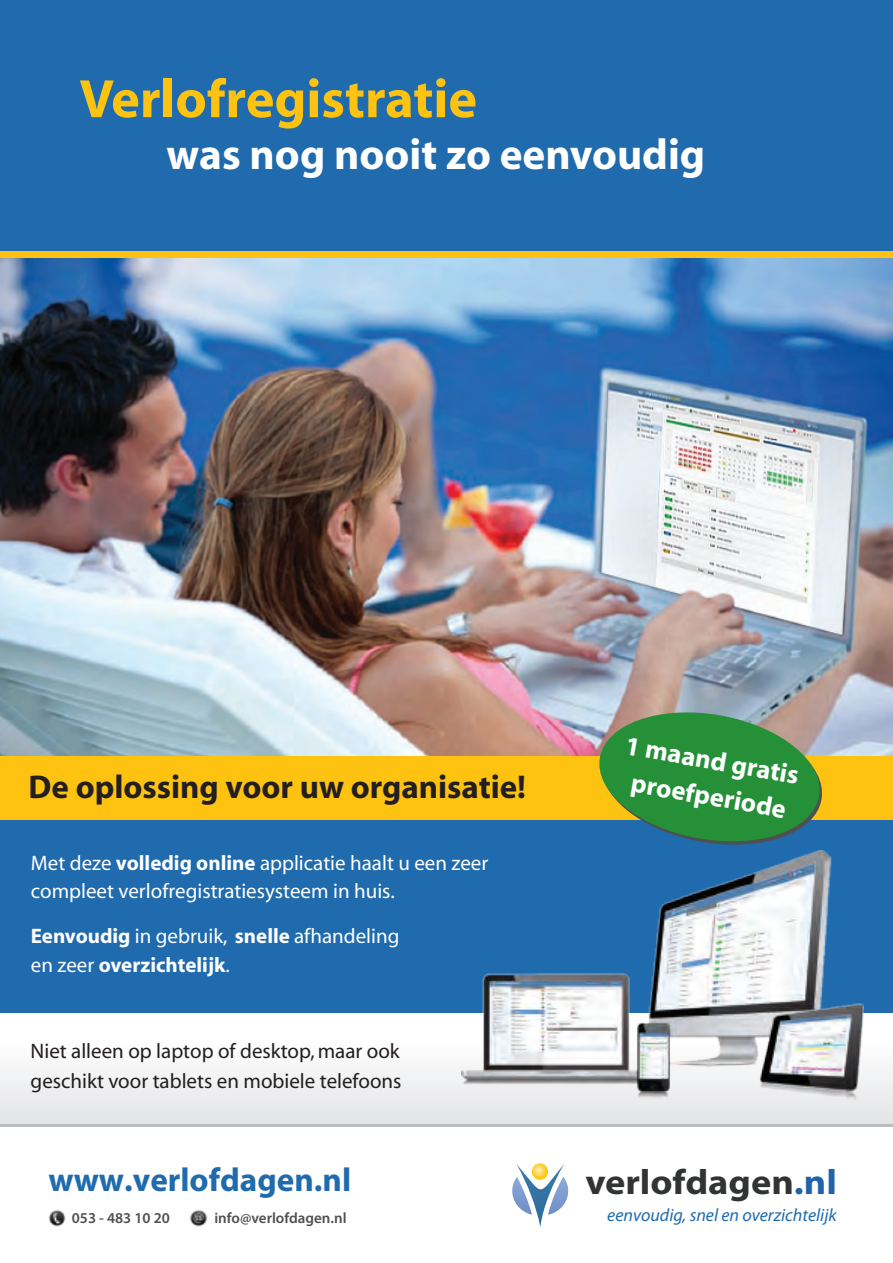
<style>
.page{position:relative;width:893px;height:1263px;background:#fff}
.page>*{position:absolute;margin:0;border:0;box-sizing:border-box;transform-origin:0 0}
.t1{font:700 54.45px "Myriad";color:#fec210}
.t2{font:700 43.2px "Myriad";color:#fff}
.t3{font:700 35.25px "Myriad Pro";color:#323333;scale:1.09 1}
.t4{font:700 33.15px "Myriad";color:#1f6bae}
.t5{font:700 33px "Myriad";color:#231f20}
.t6{font:700 26.55px/35.7px "Myriad";color:#fff;text-align:center}
.t7{font:21px/28.2px "Myriad";color:#fff}
.t8{font:21px/29.7px "Myriad";color:#231f20}
.t9{font:700 21px/28.5px "Myriad";color:#fff}
.t10{font:italic 18px "Myriad Pro";color:#1f6baf}
.t11{font:600 15px "Myriad Pro";color:#4e4f50}
.s1{font-weight:700}
.s2{font-weight:400}
.s3{color:#2163aa}
</style>
<div class="page">
<img style="left:0;top:258px;width:893px;height:498px">
<div style="left:0;top:1041px;width:893px;height:86px;background:linear-gradient(to bottom,#fefefe,#e2e3e5)"></div>
<div style="left:0;top:763px;width:893px;height:250px;background:#1f6bae"></div>
<div style="left:0;top:756px;width:893px;height:64px;background:#fec210"></div>
<div style="left:0;top:0;width:893px;height:251px;background:#1f6bae"></div>
<div style="left:0;top:251px;width:893px;height:7px;background:#fec210"></div>
<img style="left:48px;top:1210px;width:18px;height:17px">
<img style="left:189px;top:1210px;width:19px;height:17px">
<svg style="left:594px;top:705px;width:233px;height:140px;background:#499154"></svg>
<hr style="left:0;top:1124px;width:893px;height:3px;background:#bcbdc0">
<img style="left:462px;top:850px;width:401px;height:249px">
<svg style="left:512px;top:1164px;width:57px;height:63px"></svg>
<svg style="left:532px;top:1163px;width:16px;height:17px"></svg>
<p class="t1" style="left:79px;top:71px;width:399px">Verlofregistratie</p>
<p class="t2" style="left:167px;top:132px;width:540px">was nog nooit zo eenvoudig</p>
<p class="t5" style="left:28px;top:770px;width:499px">De oplossing voor uw organisatie!</p>
<p class="t7" style="left:31px;top:850px;width:459px">Met deze <span class="s1">volledig online</span> applicatie haalt u een zeer compleet verlofregistratiesysteem in huis.</p>
<p class="t9" style="left:31px;top:922px;width:370px">Eenvoudig <span class="s2">in gebruik,</span> snelle <span class="s2">afhandeling en zeer</span> overzichtelijk<span class="s2">.</span></p>
<p class="t8" style="left:31px;top:1037px;width:372px">Niet alleen op laptop of desktop, maar ook geschikt voor tablets en mobiele telefoons</p>
<p class="t4" style="left:48px;top:1163px;width:304px">www.verlofdagen.nl</p>
<p class="t11" style="left:72px;top:1208px;width:100px">053 - 483 10 20</p>
<p class="t11" style="left:214px;top:1208px;width:134px">info@verlofdagen.nl</p>
<p class="t6" style="left:629px;top:728px;width:177px;rotate:10deg">1 maand gratis proefperiode</p>
<p class="t3" style="left:585px;top:1159px;width:232px">verlofdagen<span class="s3">.nl</span></p>
<p class="t10" style="left:607px;top:1203px;width:231px">eenvoudig, snel en overzichtelijk</p>
</div>
